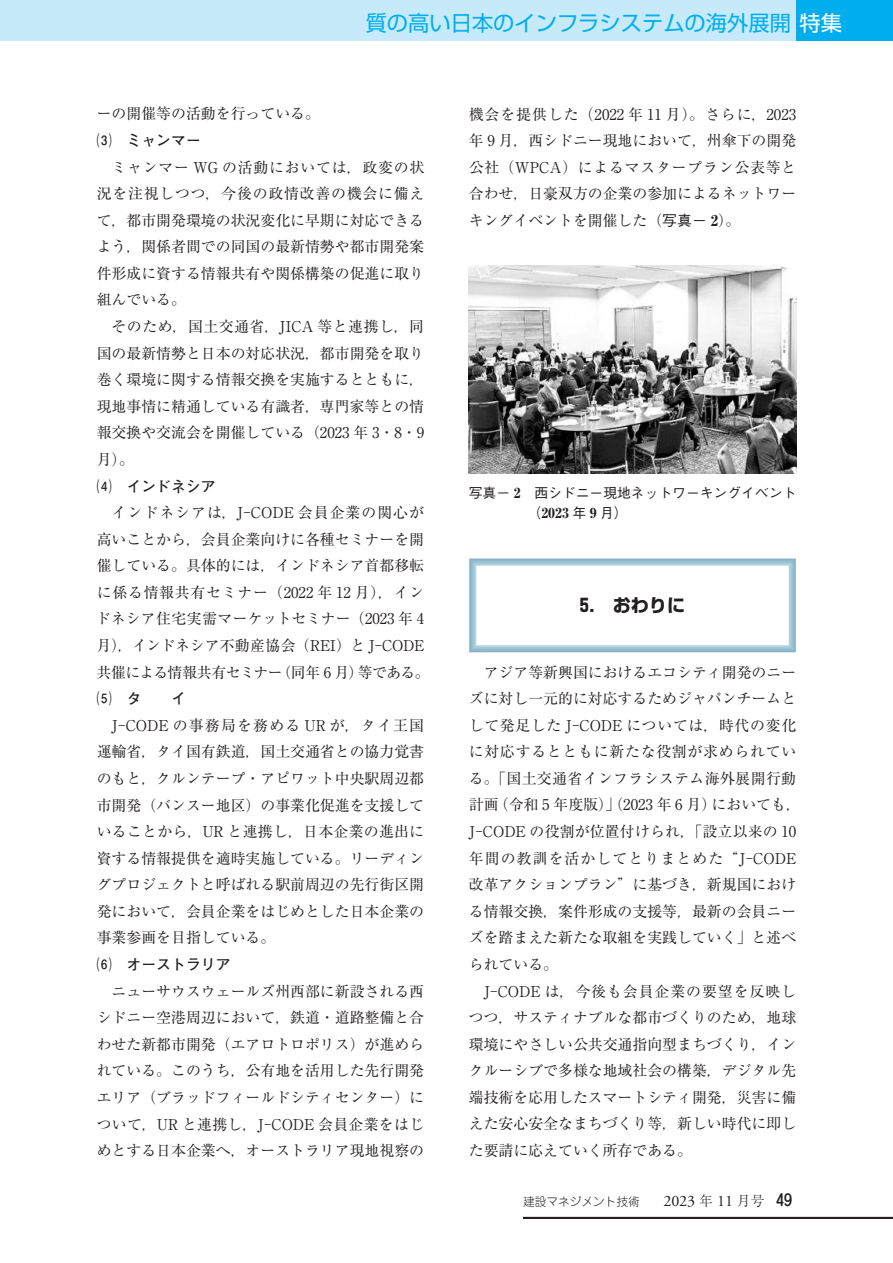
<style>
.page{position:relative;width:893px;height:1263px;background:#fff}
.page>*{position:absolute;margin:0;border:0;box-sizing:border-box;transform-origin:0 0}
.t1{font:21.3px "Shin Go Pr 6 N";color:#00aeef}
.大見出し_1__特集{font:700 18px "Shin Go Pr 6 N";color:#231f20}
.本文_14Q{font:14.85px/26.5px "Ryumin Pr 6 N";color:#231f20;text-align:justify}
.中見出し__1___太ゴ{font:700 14.85px "Futo Go B101 Pr 6 N";color:#231f20}
.キャプション{font:500 13.8px/20.2px "Gothic BBB Pr 6 N";letter-spacing:-.005em;color:#231f20}
.t2{font:300 11.7px "Jun 101 Pro";color:#231f20}
.s1{color:#fff}
.s2{font-family:"Gothic BBB Pr 6 N";font-weight:500}
.s3{font-weight:800}
.s4{font-family:"Ryumin Pr 6 N";font-weight:800}
.s5{font-family:"Adobe Garamond Pro";font-weight:400;font-size:15.9px}
.s6{font-family:"Ryumin Pr 6 N";font-size:13.8px}
.s7{font-family:"Jun 34 Pro";font-weight:500;font-size:15.9px}
</style>
<div class="page">
<div style="left:795px;top:0;width:98px;height:40px;background:#00aeef"></div>
<div style="left:0;top:0;width:795px;height:40px;background:#c6eafa"></div>
<svg style="left:469px;top:558px;width:327px;height:95px"></svg>
<img style="left:469px;top:266px;width:327px;height:207px">
<hr style="left:523px;top:1217px;width:370px;height:2px;background:#231f20">
<h1 class="t1" style="left:366px;top:6px;width:478px">質の高い日本のインフラシステムの海外展開<span class="s1">特集</span></h1>
<p class="本文_14Q" style="left:97px;top:100px;width:225px">ーの開催等の活動を行っている。</p>
<p class="中見出し__1___太ゴ" style="left:97px;top:128px;width:106px">⑶　ミャンマー</p>
<p class="本文_14Q" style="left:97px;top:153px;width:329px;text-indent:15px">ミャンマー WG の活動においては，政変の状況を注視しつつ，今後の政情改善の機会に備えて，都市開発環境の状況変化に早期に対応できるよう，関係者間での同国の最新情勢や都市開発案件形成に資する情報共有や関係構築の促進に取り組んでいる。</p>
<p class="本文_14Q" style="left:97px;top:312px;width:329px;text-indent:15px">そのため，国土交通省，JICA 等と連携し，同国の最新情勢と日本の対応状況，都市開発を取り巻く環境に関する情報交換を実施するとともに，現地事情に精通している有識者，専門家等との情報交換や交流会を開催している（2023 年 3・8・9月）。</p>
<p class="中見出し__1___太ゴ" style="left:97px;top:474px;width:121px">⑷　インドネシア</p>
<p class="本文_14Q" style="left:96px;top:498px;width:335px;text-align:left;text-indent:16px">インドネシアは，J-CODE 会員企業の関心が高いことから，会員企業向けに各種セミナーを開催している。具体的には，インドネシア首都移転に係る情報共有セミナー（2022 年 12 月），インドネシア住宅実需マーケットセミナー（2023 年 4月），インドネシア不動産協会（REI）と J-CODE共催による情報共有セミナー（同年 6 月）等である。</p>
<p class="中見出し__1___太ゴ" style="left:97px;top:687px;width:91px">⑸　タ　　イ</p>
<p class="本文_14Q" style="left:97px;top:711px;width:329px;text-indent:15px">J-CODE の事務局を務める UR が，タイ王国運輸省，タイ国有鉄道，国土交通省との協力覚書のもと，クルンテープ・アピワット中央駅周辺都市開発（バンスー地区）の事業化促進を支援していることから，UR と連携し，日本企業の進出に資する情報提供を適時実施している。リーディングプロジェクトと呼ばれる駅前周辺の先行街区開発において，会員企業をはじめとした日本企業の事業参画を目指している。</p>
<p class="中見出し__1___太ゴ" style="left:97px;top:952px;width:135px">⑹　オーストラリア</p>
<p class="本文_14Q" style="left:97px;top:977px;width:329px;text-indent:15px">ニューサウスウェールズ州西部に新設される西シドニー空港周辺において，鉄道・道路整備と合わせた新都市開発（エアロトロポリス）が進められている。このうち，公有地を活用した先行開発エリア（ブラッドフィールドシティセンター）について，UR と連携し，J-CODE 会員企業をはじめとする日本企業へ，オーストラリア現地視察の</p>
<p class="本文_14Q" style="left:469px;top:100px;width:329px">機会を提供した（2022 年 11 月）。さらに，2023年 9 月，西シドニー現地において，州傘下の開発公社（WPCA）によるマスタープラン公表等と合わせ，日豪双方の企業の参加によるネットワーキングイベントを開催した（<span class="s2">写真－</span> <span class="s3">2</span>）。</p>
<p class="キャプション" style="left:528px;top:482px;width:270px;text-indent:-59px">写真－ <span class="s4">2</span> 西シドニー現地ネットワーキングイベント（<span class="s4">2023</span> 年 <span class="s4">9</span> 月）</p>
<p class="大見出し_1__特集" style="left:580px;top:591px;width:107px">5.　おわりに</p>
<p class="本文_14Q" style="left:469px;top:658px;width:334px;text-align:left;text-indent:15px">アジア等新興国におけるエコシティ開発のニーズに対し一元的に対応するためジャパンチームとして発足した J-CODE については，時代の変化に対応するとともに新たな役割が求められている。「国土交通省インフラシステム海外展開行動計画（令和 5 年度版）」（2023 年 6 月）においても，<br>J-CODE の役割が位置付けられ，「設立以来の 10年間の教訓を活かしてとりまとめた“J-CODE改革アクションプラン”に基づき，新規国における情報交換，案件形成の支援等，最新の会員ニーズを踏まえた新たな取組を実践していく」と述べられている。</p>
<p class="本文_14Q" style="left:469px;top:977px;width:329px;text-indent:15px">J-CODE は，今後も会員企業の要望を反映しつつ，サスティナブルな都市づくりのため，地球環境にやさしい公共交通指向型まちづくり，インクルーシブで多様な地域社会の構築，デジタル先端技術を応用したスマートシティ開発，災害に備えた安心安全なまちづくり等，新しい時代に即した要請に応えていく所存である。</p>
<p class="t2" style="left:523px;top:1192px;width:270px">建設マネジメント技術　　<span class="s5">2023</span> <span class="s6">年</span> <span class="s5">11</span> <span class="s6">月号</span> <span class="s7">49</span></p>
</div>
